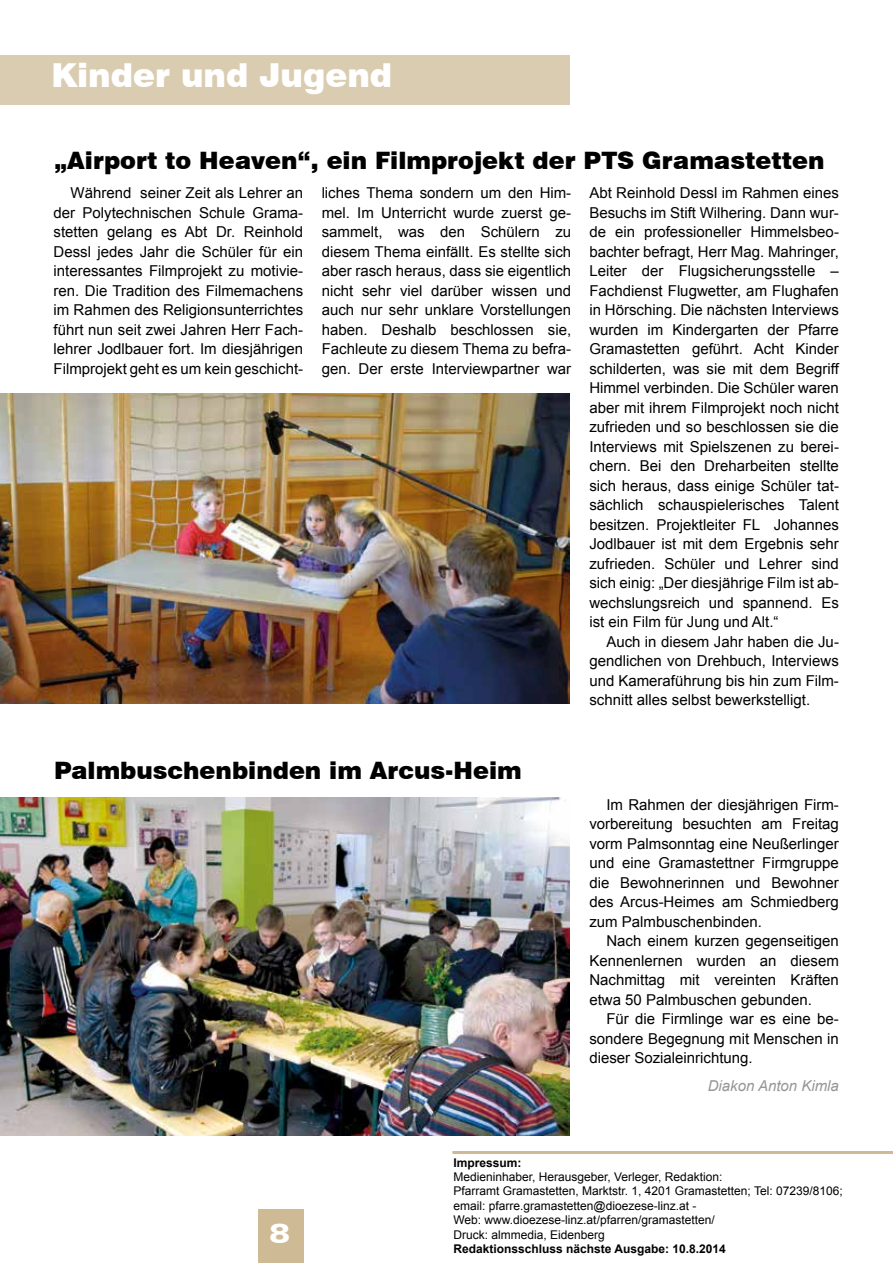
<style>
.page{position:relative;width:893px;height:1263px;background:#fff}
.page>*{position:absolute;margin:0;border:0;box-sizing:border-box;transform-origin:0 0}
.t1{font:900 33px "Swiss 721 BT";color:#fff}
.t2{font:900 expanded 27px "Zurich BT";color:#fff}
.t3{font:900 24px "Swiss 721 BT";color:#000}
.t4{font:15px/19.5px "Arial";color:#000;text-align:justify}
.t5{font:italic 15px "Arial";color:#979597}
.t6{font:12px/14.4px "Arial";color:#000}
.t7{font:700 12px "Arial";color:#000}
</style>
<div class="page">
<img style="left:0;top:393px;width:570px;height:311px">
<img style="left:0;top:797px;width:570px;height:338px">
<div style="left:258px;top:1209px;width:45px;height:54px;background:#cebb95"></div>
<div style="left:0;top:55px;width:570px;height:49px;background:#daccb0"></div>
<hr style="left:452px;top:1151px;width:441px;height:3px;background:#cebb95">
<h1 class="t1" style="left:51px;top:56px;width:342px">Kinder und Jugend</h1>
<h3 class="t3" style="left:54px;top:146px;width:772px">„Airport to Heaven“, ein Filmprojekt der PTS Gramastetten</h3>
<p class="t4" style="left:322px;top:183px;width:251px">liches Thema sondern um den Him&shy;mel. Im Unterricht wurde zuerst ge&shy;sammelt, was den Schülern zu diesem Thema einfällt. Es stellte sich aber rasch heraus, dass sie eigentlich nicht sehr viel darüber wissen und auch nur sehr unklare Vorstellungen haben. Deshalb beschlossen sie, Fachleute zu diesem Thema zu befra&shy;gen. Der erste Interviewpartner war</p>
<p class="t4" style="left:589px;top:183px;width:251px">Abt Reinhold Dessl im Rahmen eines Besuchs im Stift Wilhering. Dann wur&shy;de ein professioneller Himmelsbeo&shy;bachter befragt, Herr Mag. Mahringer, Leiter der Flugsicherungsstelle – Fachdienst Flugwetter, am Flughafen in Hörsching. Die nächsten Interviews wurden im Kindergarten der Pfarre Gramastetten geführt. Acht Kinder schilderten, was sie mit dem Begriff Himmel verbinden. Die Schüler waren aber mit ihrem Filmprojekt noch nicht zufrieden und so beschlossen sie die Interviews mit Spielszenen zu berei&shy;chern. Bei den Dreharbeiten stellte sich heraus, dass einige Schüler tat&shy;sächlich schauspielerisches Talent besitzen. Projektleiter FL Johannes Jodlbauer ist mit dem Ergebnis sehr zufrieden. Schüler und Lehrer sind sich einig: „Der diesjährige Film ist ab&shy;wechslungsreich und spannend. Es ist ein Film für Jung und Alt.“</p>
<p class="t4" style="left:589px;top:631px;width:251px;text-indent:17px">Auch in diesem Jahr haben die Ju&shy;gendlichen von Drehbuch, Interviews und Kameraführung bis hin zum Film&shy;schnitt alles selbst bewerkstelligt.</p>
<p class="t4" style="left:54px;top:183px;width:251px;text-indent:17px">Während seiner Zeit als Lehrer an der Polytechnischen Schule Grama&shy;stetten gelang es Abt Dr. Reinhold Dessl jedes Jahr die Schüler für ein interessantes Filmprojekt zu motivie&shy;ren. Die Tradition des Filmemachens im Rahmen des Religionsunterrichtes führt nun seit zwei Jahren Herr Fach&shy;lehrer Jodlbauer fort. Im diesjährigen Filmprojekt geht es um kein geschicht-</p>
<h3 class="t3" style="left:54px;top:756px;width:469px">Palmbuschenbinden im Arcus-Heim</h3>
<p class="t4" style="left:589px;top:795px;width:251px;text-indent:17px">Im Rahmen der diesjährigen Firm&shy;vorbereitung besuchten am Freitag vorm Palmsonntag eine Neußerlinger und eine Gramastettner Firmgruppe die Bewohnerinnen und Bewohner des Arcus-Heimes am Schmiedberg zum Palmbuschenbinden.</p>
<p class="t4" style="left:589px;top:931px;width:251px;text-indent:17px">Nach einem kurzen gegenseitigen Kennenlernen wurden an diesem Nachmittag mit vereinten Kräften etwa 50 Palmbuschen gebunden.</p>
<p class="t4" style="left:589px;top:1009px;width:251px;text-indent:17px">Für die Firmlinge war es eine be&shy;sondere Begegnung mit Menschen in dieser Sozialeinrichtung.</p>
<p class="t5" style="left:708px;top:1076px;width:133px">Diakon Anton Kimla</p>
<h2 class="t2" style="left:270px;top:1217px;width:22px">8</h2>
<p class="t7" style="left:453px;top:1154px;width:70px">Impressum:</p>
<p class="t6" style="left:453px;top:1169px;width:391px">Medieninhaber, Herausgeber, Verleger, Redaktion:<br>Pfarramt Gramastetten, Marktstr. 1, 4201 Gramastetten; Tel: 07239/8106; email: pfarre.gramastetten@dioezese-linz.at -<br>Web: www.dioezese-linz.at/pfarren/gramastetten/<br>Druck: almmedia, Eidenberg</p>
<p class="t7" style="left:453px;top:1240px;width:274px">Redaktionsschluss nächste Ausgabe: 10.8.2014</p>
</div>
